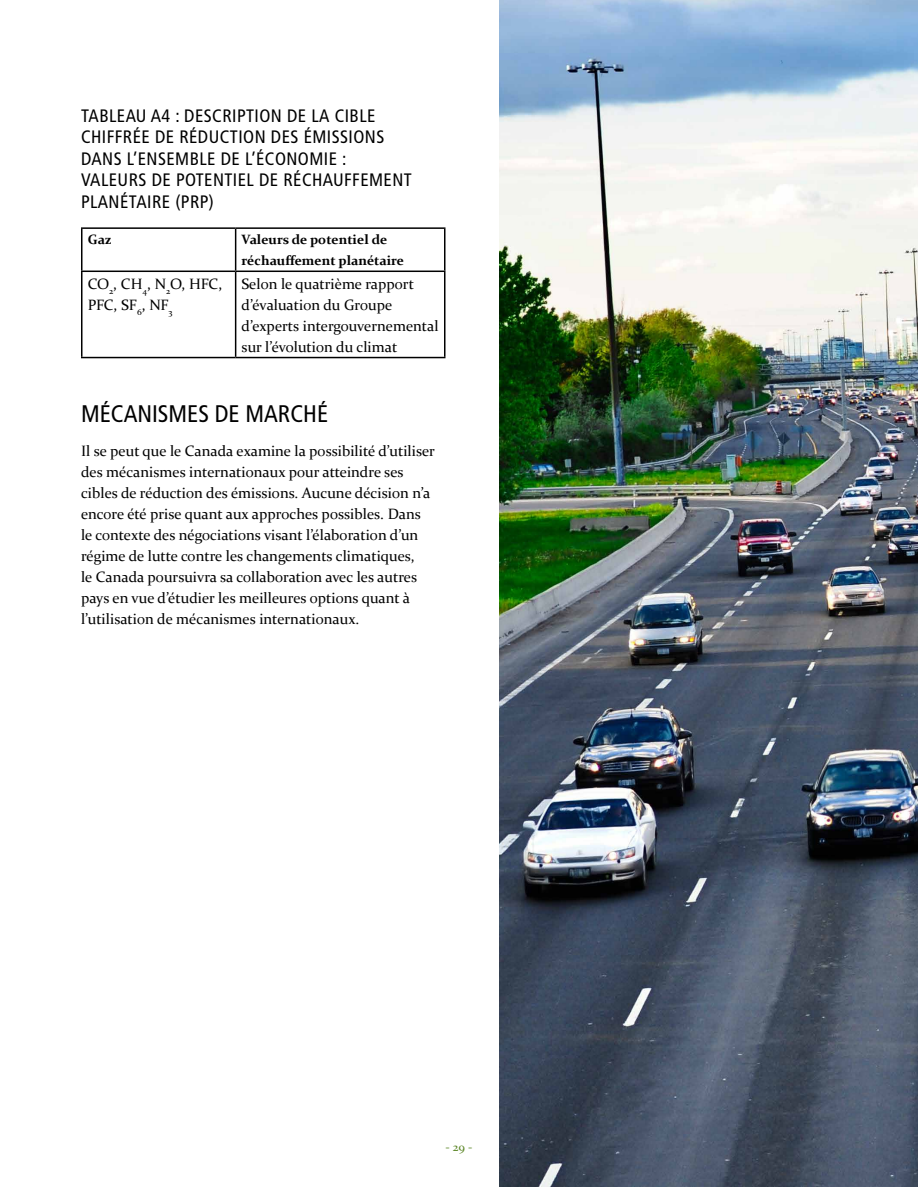
<style>
.page{position:relative;width:918px;height:1188px;background:#fff}
.page>*{position:absolute;margin:0;border:0;box-sizing:border-box;transform-origin:0 0}
.t1{font:condensed 24px "Frutiger LT Std";color:#000}
.t2{font:condensed 18px/21.6px "Frutiger LT Std";letter-spacing:.025em;color:#000}
.t3{font:15px/21px "Constantia";color:#000}
.t4{font:700 13.5px/21px "Constantia";color:#000}
.t5{font:12px "Constantia";color:#5c8727}
</style>
<div class="page">
<hr style="left:81px;top:227px;width:155px;height:2px;background:#000">
<hr style="left:81px;top:229px;width:1px;height:42px;background:#000">
<hr style="left:236px;top:227px;width:210px;height:2px;background:#000">
<hr style="left:235px;top:229px;width:1px;height:42px;background:#000">
<hr style="left:444px;top:229px;width:2px;height:42px;background:#000">
<hr style="left:81px;top:271px;width:155px;height:1px;background:#000">
<hr style="left:81px;top:272px;width:1px;height:85px;background:#000">
<hr style="left:236px;top:271px;width:210px;height:1px;background:#000">
<hr style="left:235px;top:272px;width:1px;height:85px;background:#000">
<hr style="left:444px;top:272px;width:2px;height:85px;background:#000">
<hr style="left:81px;top:357px;width:155px;height:1px;background:#000">
<hr style="left:236px;top:357px;width:210px;height:1px;background:#000">
<img style="left:500px;top:0;width:418px;height:1186px">
<p class="t2" style="left:81px;top:105px;width:332px">TABLEAU A4 : DESCRIPTION DE LA CIBLE<br>CHIFFRÉE DE RÉDUCTION DES ÉMISSIONS<br>DANS L’ENSEMBLE DE L’ÉCONOMIE :<br>VALEURS DE POTENTIEL DE RÉCHAUFFEMENT<br>PLANÉTAIRE (PRP)</p>
<p class="t4" style="left:88px;top:229px;width:26px">Gaz</p>
<p class="t4" style="left:242px;top:229px;width:164px">Valeurs de potentiel de réchauffement planétaire</p>
<p class="t3" style="left:88px;top:272px;width:136px">CO<sub>2</sub>, CH<sub>4</sub>, N<sub>2</sub>O, HFC,<br>PFC, SF<sub>6</sub>, NF<sub>3</sub></p>
<p class="t3" style="left:242px;top:272px;width:199px">Selon le quatrième rapport d’évaluation du Groupe d’experts intergouvernemental sur l’évolution du climat</p>
<h1 class="t1" style="left:81px;top:399px;width:249px">MÉCANISMES DE MARCHÉ</h1>
<p class="t3" style="left:81px;top:440px;width:356px">Il se peut que le Canada examine la possibilité d’utiliser des mécanismes internationaux pour atteindre ses cibles de réduction des émissions. Aucune décision n’a encore été prise quant aux approches possibles. Dans le contexte des négociations visant l’élaboration d’un régime de lutte contre les changements climatiques,<br>le Canada poursuivra sa collaboration avec les autres pays en vue d’étudier les meilleures options quant à l’utilisation de mécanismes internationaux.</p>
<p class="t5" style="left:446px;top:1139px;width:28px">- 29 -</p>
</div>
